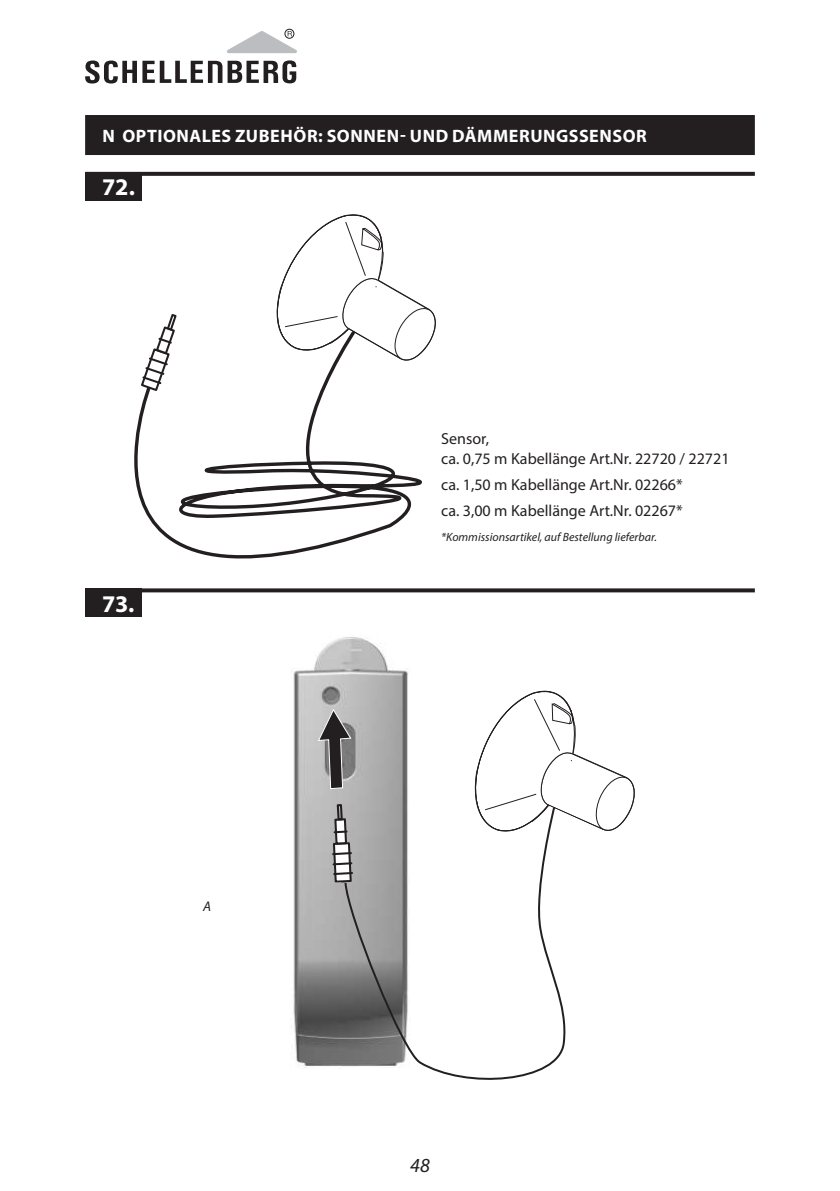
<style>
.page{position:relative;width:840px;height:1191px;background:#fff}
.page>*{position:absolute;margin:0;border:0;box-sizing:border-box;transform-origin:0 0}
.t1{font:700 24px "Myriad Pro";color:#fff}
.t2{font:italic 20px "Myriad Pro";color:#231f20}
.t3{font:700 18px "Myriad Pro";letter-spacing:.03em;color:#fff}
.t4{font:16px/20px "Myriad Pro";color:#231f20}
.t5{font:italic 14px "Myriad Pro";color:#231f20}
.t6{font:italic 12px "Myriad Pro";color:#231f20}
</style>
<div class="page">
<div style="left:284px;top:29px;width:10px;height:10px;border:1px solid #231f20;border-radius:50%"></div>
<svg style="left:85px;top:60px;width:211px;height:24px"></svg>
<svg style="left:227px;top:31px;width:70px;height:22px"></svg>
<div style="left:85px;top:115px;width:669px;height:40px;background:#231f20"></div>
<svg style="left:142px;top:172px;width:612px;height:4px;background:#2b2728"></svg>
<div style="left:85px;top:172px;width:57px;height:28px;background:#231f20"></div>
<svg style="left:134px;top:367px;width:288px;height:192px"></svg>
<svg style="left:139px;top:314px;width:39px;height:78px"></svg>
<svg style="left:276px;top:214px;width:160px;height:153px"></svg>
<img style="left:291px;top:637px;width:118px;height:431px">
<svg style="left:474px;top:690px;width:161px;height:141px"></svg>
<svg style="left:343px;top:806px;width:225px;height:274px"></svg>
<svg style="left:317px;top:710px;width:62px;height:172px;background:#a1a1a1"></svg>
<svg style="left:142px;top:588px;width:612px;height:4px;background:#393536"></svg>
<div style="left:85px;top:588px;width:57px;height:29px;background:#231f20"></div>
<p class="t3" style="left:102px;top:127px;width:545px">N OPTIONALES ZUBEHÖR: SONNEN- UND DÄMMERUNGSSENSOR</p>
<h1 class="t1" style="left:102px;top:175px;width:34px">72.</h1>
<h1 class="t1" style="left:102px;top:591px;width:34px">73.</h1>
<p class="t5" style="left:203px;top:900px;width:9px">A</p>
<p class="t4" style="left:441px;top:429px;width:289px">Sensor,<br>ca. 0,75 m Kabellänge Art.Nr. 22720 / 22721</p>
<p class="t4" style="left:441px;top:472px;width:243px;line-height:25.6px">ca. 1,50 m Kabellänge Art.Nr. 02266* ca. 3,00 m Kabellänge Art.Nr. 02267*</p>
<p class="t6" style="left:441px;top:532px;width:217px">*Kommissionsartikel, auf Bestellung lieferbar.</p>
<p class="t2" style="left:410px;top:1157px;width:21px">48</p>
</div>
